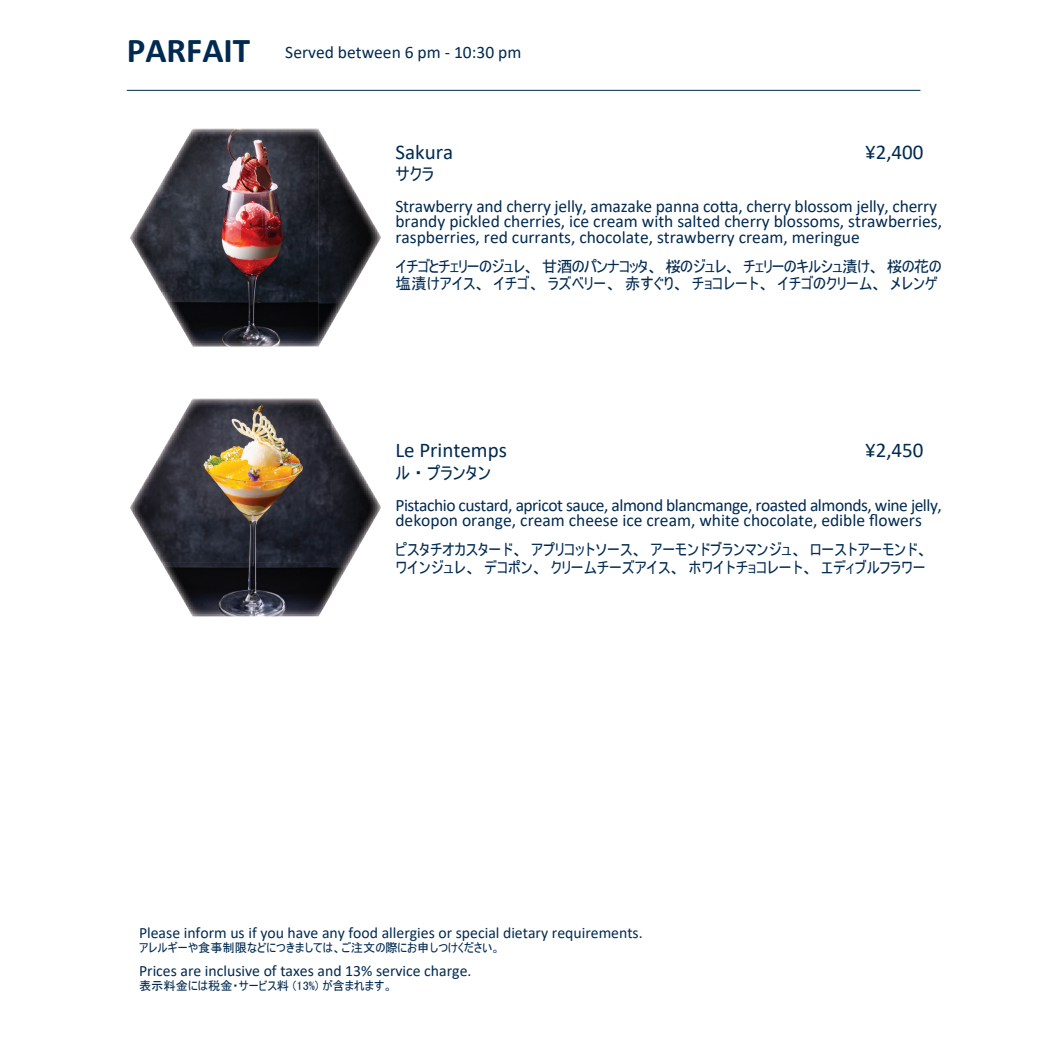
<style>
.page{position:relative;width:1042px;height:1042px;background:#fff}
.page>*{position:absolute;margin:0;border:0;box-sizing:border-box;transform-origin:0 0}
.t1{font:700 35px "Calibri";color:#002a51}
.t2{font:21px "Calibri";color:#002a51}
.t3{font:17.5px/15.8px "Calibri";color:#002a51}
.t4{font:17.5px/15.8px "Calibri";letter-spacing:-.025em;color:#002a51}
.t5{font:17.5px "MS UI Gothic";color:#002a51}
.t6{font:15.75px "Calibri";color:#002a51}
.t7{font:15.75px/17.3px "MS UI Gothic";letter-spacing:-.05em;color:#002a51}
.t8{font:15.75px/17.3px "MS UI Gothic";color:#002a51}
.t9{font:12.25px "MS UI Gothic";color:#002a51}
</style>
<div class="page">
<hr style="left:127px;top:90px;width:793px;height:1px;background:#002a51">
<img style="left:130px;top:398px;width:201px;height:164px">
<img style="left:331px;top:421px;width:50px;height:174px">
<img style="left:161px;top:562px;width:170px;height:54px">
<img style="left:130px;top:128px;width:188px;height:164px">
<img style="left:318px;top:129px;width:63px;height:216px">
<img style="left:161px;top:292px;width:158px;height:55px">
<h1 class="t1" style="left:127px;top:25px;width:125px">PARFAIT</h1>
<p class="t3" style="left:285px;top:44px;width:238px">Served between 6 pm - 10:30 pm</p>
<p class="t2" style="left:395px;top:137px;width:59px">Sakura</p>
<p class="t5" style="left:395px;top:165px;width:40px">サクラ</p>
<p class="t3" style="left:395px;top:197px;width:548px">Strawberry and cherry jelly, amazake panna cotta, cherry blossom jelly, cherry brandy pickled cherries, ice cream with salted cherry blossoms, strawberries, raspberries, red currants, chocolate, strawberry cream, meringue</p>
<p class="t2" style="left:865px;top:137px;width:60px">¥2,400</p>
<p class="t7" style="left:395px;top:258px;width:548px">イチゴとチェリーのジュレ、甘酒のパンナコッタ、桜のジュレ、チェリーのキルシュ漬け、桜の花の塩漬けアイス、イチゴ、ラズベリー、赤すぐり、チョコレート、イチゴのクリーム、メレンゲ</p>
<p class="t2" style="left:395px;top:436px;width:113px">Le Printemps</p>
<p class="t2" style="left:865px;top:436px;width:60px">¥2,450</p>
<p class="t5" style="left:395px;top:464px;width:97px">ル・プランタン</p>
<p class="t4" style="left:395px;top:496px;width:548px">Pistachio custard, apricot sauce, almond blancmange, roasted almonds, wine jelly, dekopon orange, cream cheese ice cream, white chocolate, edible flowers</p>
<p class="t8" style="left:395px;top:541px;width:534px">ピスタチオカスタード、アプリコットソース、アーモンドブランマンジュ、ローストアーモンド、ワインジュレ、デコポン、クリームチーズアイス、ホワイトチョコレート、エディブルフラワー</p>
<p class="t6" style="left:139px;top:922px;width:505px">Please inform us if you have any food allergies or special dietary requirements.</p>
<p class="t9" style="left:139px;top:941px;width:363px">アレルギーや食事制限などにつきましては、ご注文の際にお申しつけください。</p>
<p class="t6" style="left:139px;top:960px;width:334px">Prices are inclusive of taxes and 13% service charge.</p>
<p class="t9" style="left:139px;top:980px;width:255px">表示料金には税金・サービス料 (13%) が含まれます。</p>
</div>
